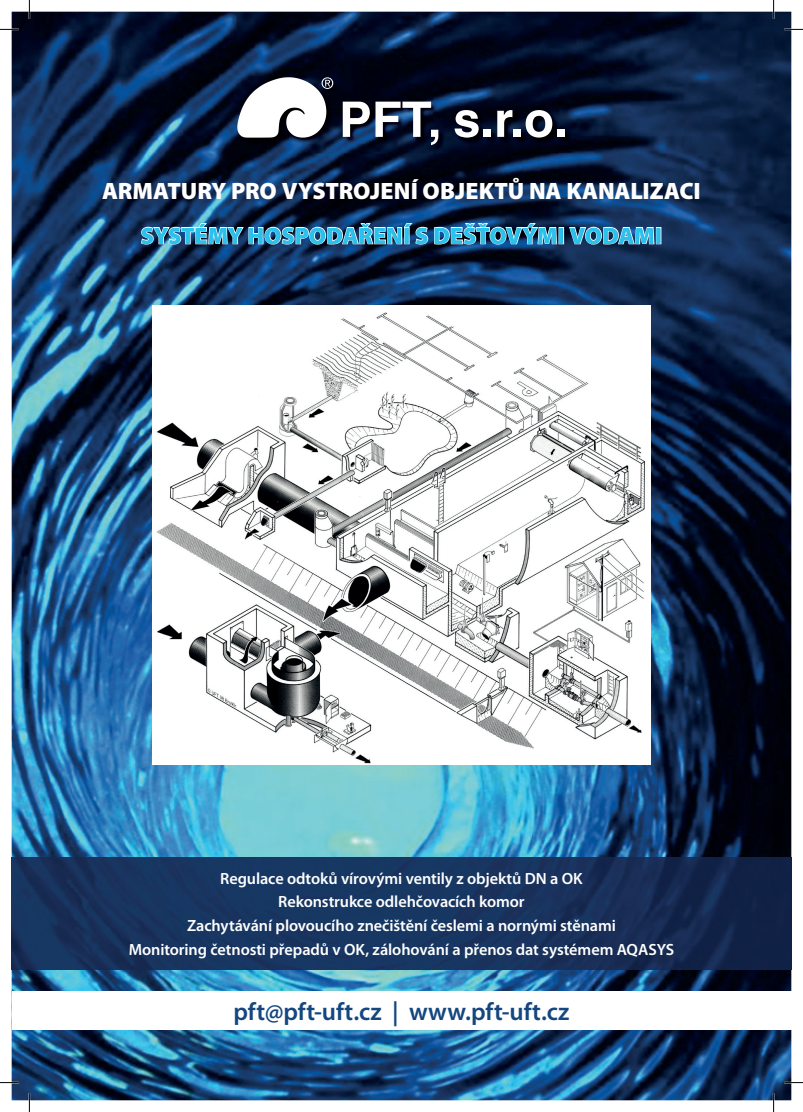
<style>
.page{position:relative;width:803px;height:1112px;background:#fff}
.page>*{position:absolute;margin:0;border:0;box-sizing:border-box;transform-origin:0 0}
.t1{font:600 25px "Myriad Pro";letter-spacing:.015em;color:#14467f}
.t2{font:900 23.75px "Myriad Pro";letter-spacing:-.005em;color:#fff}
.t3{font:900 23.75px "Myriad Pro";letter-spacing:-.005em;color:#2ac2ed}
.t4{font:600 16.25px/23.8px "Myriad Pro";letter-spacing:-.005em;color:#fff;text-align:center}
</style>
<div class="page">
<img style="left:12px;top:12px;width:779px;height:1087px">
<svg style="left:140px;top:171px;width:418px;height:82px;background:#1f3656"></svg>
<div style="left:558px;top:227px;width:6px;height:17px;border:1px solid #fff"></div>
<svg style="left:568px;top:171px;width:87px;height:82px;background:#223e66"></svg>
<div style="left:656px;top:227px;width:5px;height:17px;border:1px solid #fff"></div>
<img style="left:12px;top:857px;width:779px;height:111px">
<div style="left:12px;top:990px;width:779px;height:39px;background:#fff"></div>
<img style="left:152px;top:305px;width:499px;height:459px">
<img style="left:237px;top:77px;width:335px;height:75px">
<svg style="left:237px;top:77px;width:96px;height:61px"></svg>
<svg style="left:343px;top:102px;width:95px;height:43px"></svg>
<svg style="left:455px;top:110px;width:24px;height:27px"></svg>
<div style="left:484px;top:130px;width:7px;height:7px;background:#fff"></div>
<svg style="left:497px;top:110px;width:15px;height:27px"></svg>
<div style="left:513px;top:130px;width:8px;height:7px;background:#fff"></div>
<svg style="left:526px;top:110px;width:26px;height:27px"></svg>
<div style="left:557px;top:130px;width:7px;height:7px;background:#fff"></div>
<svg style="left:0;top:29px;width:19px;height:1px"></svg>
<svg style="left:784px;top:29px;width:19px;height:1px"></svg>
<svg style="left:0;top:1081px;width:19px;height:2px"></svg>
<svg style="left:784px;top:1081px;width:19px;height:2px"></svg>
<svg style="left:29px;top:0;width:1px;height:19px"></svg>
<svg style="left:29px;top:1092px;width:1px;height:19px"></svg>
<svg style="left:773px;top:0;width:1px;height:19px"></svg>
<svg style="left:773px;top:1092px;width:1px;height:19px"></svg>
<h2 class="t2" style="left:102px;top:177px;width:600px">ARMATURY PRO VYSTROJENÍ OBJEKTŮ NA KANALIZACI</h2>
<h2 class="t3" style="left:141px;top:222px;width:523px">SYSTÉMY HOSPODAŘENÍ S DEŠŤOVÝMI VODAMI</h2>
<p class="t4" style="left:129px;top:865px;width:547px">Regulace odtoků vírovými ventily z objektů DN a OK<br>Rekonstrukce odlehčovacích komor<br>Zachytávání plovoucího znečištění česlemi a nornými stěnami<br>Monitoring četnosti přepadů v OK, zálohování a přenos dat systémem AQASYS</p>
<h1 class="t1" style="left:233px;top:995px;width:337px">pft@pft-uft.cz | www.pft-uft.cz</h1>
</div>
